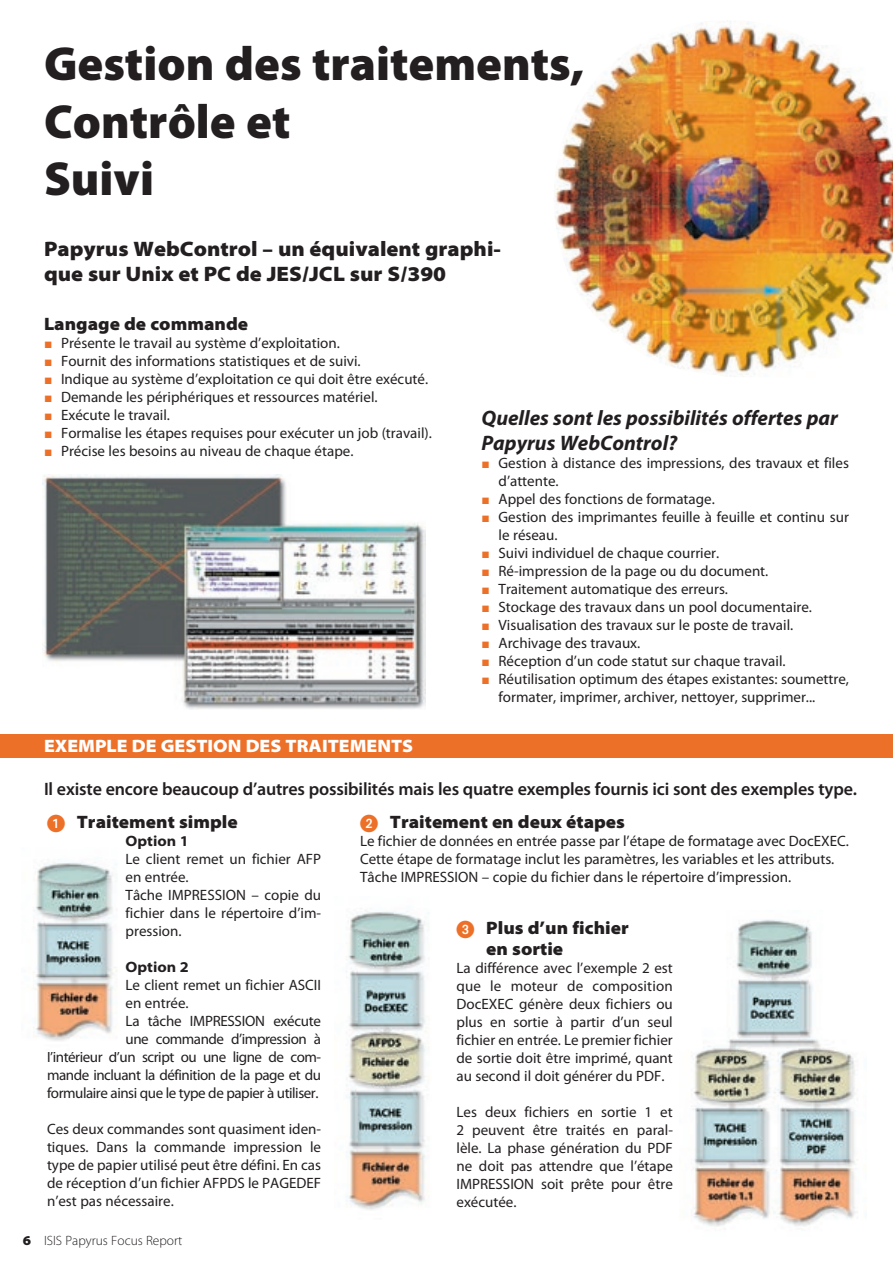
<style>
.page{position:relative;width:893px;height:1263px;background:#fff}
.page>*{position:absolute;margin:0;border:0;box-sizing:border-box;transform-origin:0 0}
.t1{font:900 48px/57.6px "Myriad Pro";color:#231f20}
.t2{font:900 semi-expanded 21px/25.2px "Myriad Pro";color:#231f20}
.t3{font:italic 700 21px/25.2px "Myriad Pro";color:#231f20}
.t4{font:600 18px "Myriad Pro";letter-spacing:-.01em;color:#231f20}
.t5{font:900 semi-expanded 18px/21.6px "Myriad Pro";color:#231f20}
.t6{font:900 semi-expanded 18px "Myriad Pro";color:#fff}
.t7{font:15px/18px "Myriad Pro";color:#231f20}
.t8{font:15px "Myriad Pro";letter-spacing:-.03em;color:#231f20}
.t9{font:15px "Myriad Pro";letter-spacing:-.02em;color:#231f20}
.t10{font:700 semi-expanded 15px "Myriad Pro";color:#231f20}
.t11{font:300 13.5px "Myriad Pro";color:#231f20}
.s1{font-family:"European Pi Three";color:#ed7028}
.s2{font-family:"European Pi One";font-weight:400;font-stretch:normal;color:#ed7028}
.s3{font-weight:900;font-stretch:semi-expanded}
</style>
<div class="page">
<img style="left:693px;top:919px;width:165px;height:307px">
<img style="left:346px;top:910px;width:81px;height:300px">
<img style="left:34px;top:862px;width:83px;height:179px">
<img style="left:554px;top:21px;width:339px;height:356px">
<div style="left:0;top:734px;width:893px;height:24px;background:#ed7028"></div>
<img style="left:43px;top:474px;width:382px;height:235px">
<h1 class="t1" style="left:44px;top:36px;width:542px">Gestion des traitements,<br>Contrôle et<br>Suivi</h1>
<h2 class="t2" style="left:44px;top:236px;width:458px">Papyrus WebControl – un équivalent graphi&shy;que sur Unix et PC de JES/JCL sur S/390</h2>
<p class="t5" style="left:44px;top:313px;width:206px">Langage de commande</p>
<p class="t7" style="left:44px;top:334px;width:389px"><span class="s1">J</span> Présente le travail au système d’exploitation.<br><span class="s1">J</span> Fournit des informations statistiques et de suivi.<br><span class="s1">J</span> Indique au système d’exploitation ce qui doit être exécuté.<br><span class="s1">J</span> Demande les périphériques et ressources matériel.<br><span class="s1">J</span> Exécute le travail.<br><span class="s1">J</span> Formalise les étapes requises pour exécuter un job (travail).<br><span class="s1">J</span> Précise les besoins au niveau de chaque étape.</p>
<h2 class="t3" style="left:481px;top:406px;width:358px">Quelles sont les possibilités offertes par<br>Papyrus WebControl?</h2>
<p class="t7" style="left:481px;top:454px;width:369px"><span class="s1">J</span> Gestion à distance des impressions, des travaux et files</p>
<p class="t7" style="left:499px;top:472px;width:62px">d’attente.</p>
<p class="t7" style="left:481px;top:490px;width:235px"><span class="s1">J</span> Appel des fonctions de formatage.</p>
<p class="t7" style="left:481px;top:508px;width:369px"><span class="s1">J</span> Gestion des imprimantes feuille à feuille et continu sur</p>
<p class="t7" style="left:499px;top:526px;width:61px">le réseau.</p>
<p class="t7" style="left:481px;top:544px;width:239px"><span class="s1">J</span> Suivi individuel de chaque courrier.</p>
<p class="t7" style="left:481px;top:562px;width:288px"><span class="s1">J</span> Ré-impression de la page ou du document.</p>
<p class="t7" style="left:481px;top:580px;width:248px"><span class="s1">J</span> Traitement automatique des erreurs.</p>
<p class="t7" style="left:481px;top:598px;width:332px"><span class="s1">J</span> Stockage des travaux dans un pool documentaire.</p>
<p class="t7" style="left:481px;top:616px;width:313px"><span class="s1">J</span> Visualisation des travaux sur le poste de travail.</p>
<p class="t7" style="left:481px;top:634px;width:160px"><span class="s1">J</span> Archivage des travaux.</p>
<p class="t7" style="left:481px;top:652px;width:306px"><span class="s1">J</span> Réception d’un code statut sur chaque travail.</p>
<p class="t7" style="left:481px;top:670px;width:369px"><span class="s1">J</span> Réutilisation optimum des étapes existantes: soumettre,</p>
<p class="t7" style="left:499px;top:688px;width:318px">formater, imprimer, archiver, nettoyer, supprimer...</p>
<p class="t6" style="left:44px;top:735px;width:37px">Exemple</p>
<p class="t6" style="left:132px;top:735px;width:202px">de gestion des traiteme</p>
<p class="t6" style="left:377px;top:735px;width:37px">nts</p>
<p class="t4" style="left:44px;top:779px;width:815px">Il existe encore beaucoup d’autres possibilités mais les quatre exemples fournis ici sont des exemples type.</p>
<p class="t5" style="left:47px;top:811px;width:192px"><span class="s2">1</span> Traitement simple</p>
<p class="t10" style="left:126px;top:832px;width:65px">Option 1</p>
<p class="t7" style="left:126px;top:850px;width:197px">Le client remet un fichier AFP en entrée.<br>Tâche IMPRESSION – copie du fichier dans le répertoire d’im&shy;pression.</p>
<p class="t10" style="left:126px;top:958px;width:65px">Option 2</p>
<p class="t7" style="left:126px;top:976px;width:197px">Le client remet un fichier ASCII</p>
<p class="t7" style="left:126px;top:994px;width:65px">en entrée.</p>
<p class="t9" style="left:126px;top:1013px;width:197px">La tâche IMPRESSION exécute</p>
<p class="t8" style="left:126px;top:1031px;width:197px">une commande d’impression à</p>
<p class="t8" style="left:47px;top:1049px;width:276px">l’intérieur d’un script ou une ligne de com-</p>
<p class="t8" style="left:47px;top:1067px;width:276px">mande incluant la définition de la page et du</p>
<p class="t8" style="left:47px;top:1085px;width:273px">formulaire ainsi que le type de papier à utiliser.</p>
<p class="t7" style="left:47px;top:1120px;width:276px;text-align:justify">Ces deux commandes sont quasiment iden&shy;tiques. Dans la commande impression le type de papier utilisé peut être défini. En cas de réception d’un fichier AFPDS le PAGEDEF n’est pas nécessaire.</p>
<p class="t11" style="left:23px;top:1233px;width:161px"><span class="s3">6</span> ISIS Papyrus Focus Report</p>
<p class="t5" style="left:360px;top:811px;width:266px"><span class="s2">2</span> Traitement en deux étapes</p>
<p class="t7" style="left:360px;top:832px;width:490px">Le fichier de données en entrée passe par l’étape de formatage avec DocEXEC.<br>Cette étape de formatage inclut les paramètres, les variables et les attributs.<br>Tâche IMPRESSION – copie du fichier dans le répertoire d’impression.</p>
<p class="t5" style="left:486px;top:917px;width:144px;text-indent:-30px"><span class="s2">3</span> Plus d’un fichier en sortie</p>
<p class="t7" style="left:456px;top:960px;width:218px;text-align:justify">La différence avec l’exemple 2 est que le moteur de composition DocEXEC génère deux fichiers ou plus en sortie à partir d’un seul fichier en entrée. Le premier fichier de sortie doit être imprimé, quant au second il doit générer du PDF.</p>
<p class="t7" style="left:456px;top:1104px;width:218px;text-align:justify">Les deux fichiers en sortie 1 et 2 peuvent être traités en paral&shy;lèle. La phase génération du PDF ne doit pas attendre que l’étape IMPRESSION soit prête pour être exécutée.</p>
</div>
